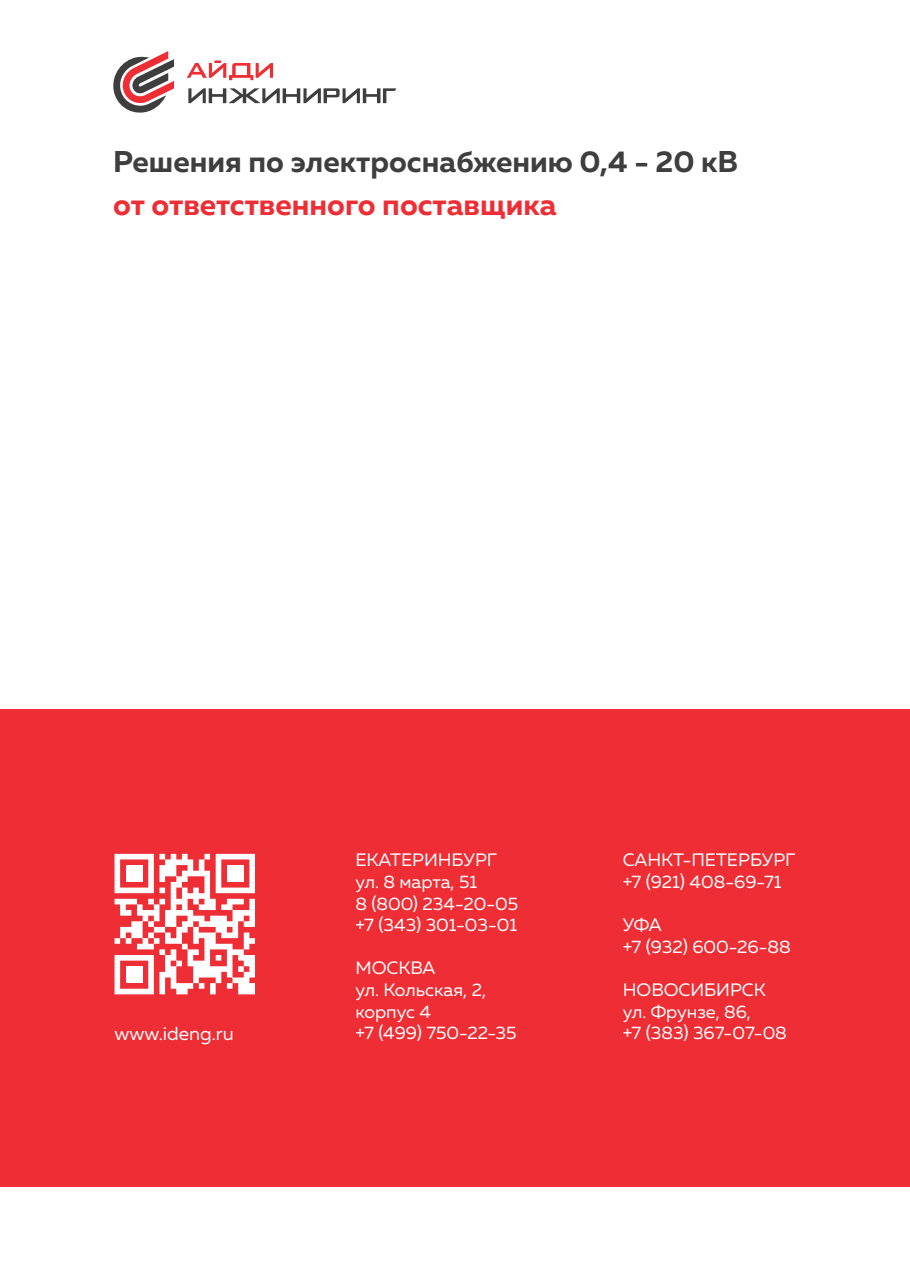
<style>
.page{position:relative;width:910px;height:1280px;background:#fff}
.page>*{position:absolute;margin:0;border:0;box-sizing:border-box;transform-origin:0 0}
.t1{font:700 30px "Muller";color:#3e3e3f}
.t2{font:700 30px "Muller";color:#ee2d34}
.t3{font:18.75px "Muller";color:#fff}
.t4{font:18px/21.6px "Muller";color:#fff}
</style>
<div class="page">
<div style="left:0;top:709px;width:910px;height:477px;background:#ee2d34"></div>
<svg style="left:187px;top:60px;width:86px;height:20px"></svg>
<svg style="left:188px;top:88px;width:208px;height:15px"></svg>
<svg style="left:113px;top:51px;width:61px;height:62px"></svg>
<svg style="left:115px;top:854px;width:140px;height:140px"></svg>
<h1 class="t1" style="left:113px;top:143px;width:626px">Решения по электроснабжению 0,4 - 20 кВ</h1>
<h1 class="t2" style="left:113px;top:186px;width:445px">от ответственного поставщика</h1>
<p class="t4" style="left:623px;top:849px;width:174px">САНКТ-ПЕТЕРБУРГ +7 (921) 408-69-71</p>
<p class="t4" style="left:623px;top:914px;width:169px">УФА<br>+7 (932) 600-26-88</p>
<p class="t4" style="left:623px;top:979px;width:145px">НОВОСИБИРСК ул. Фрунзе, 86,</p>
<p class="t4" style="left:355px;top:849px;width:164px">ЕКАТЕРИНБУРГ ул. 8 марта, 51<br>8 (800) 234-20-05 +7 (343) 301-03-01</p>
<p class="t4" style="left:355px;top:957px;width:163px">МОСКВА<br>ул. Кольская, 2, корпус 4<br>+7 (499) 750-22-35</p>
<p class="t3" style="left:115px;top:1022px;width:121px">www.ideng.ru</p>
<p class="t4" style="left:623px;top:1022px;width:166px">+7 (383) 367-07-08</p>
</div>
